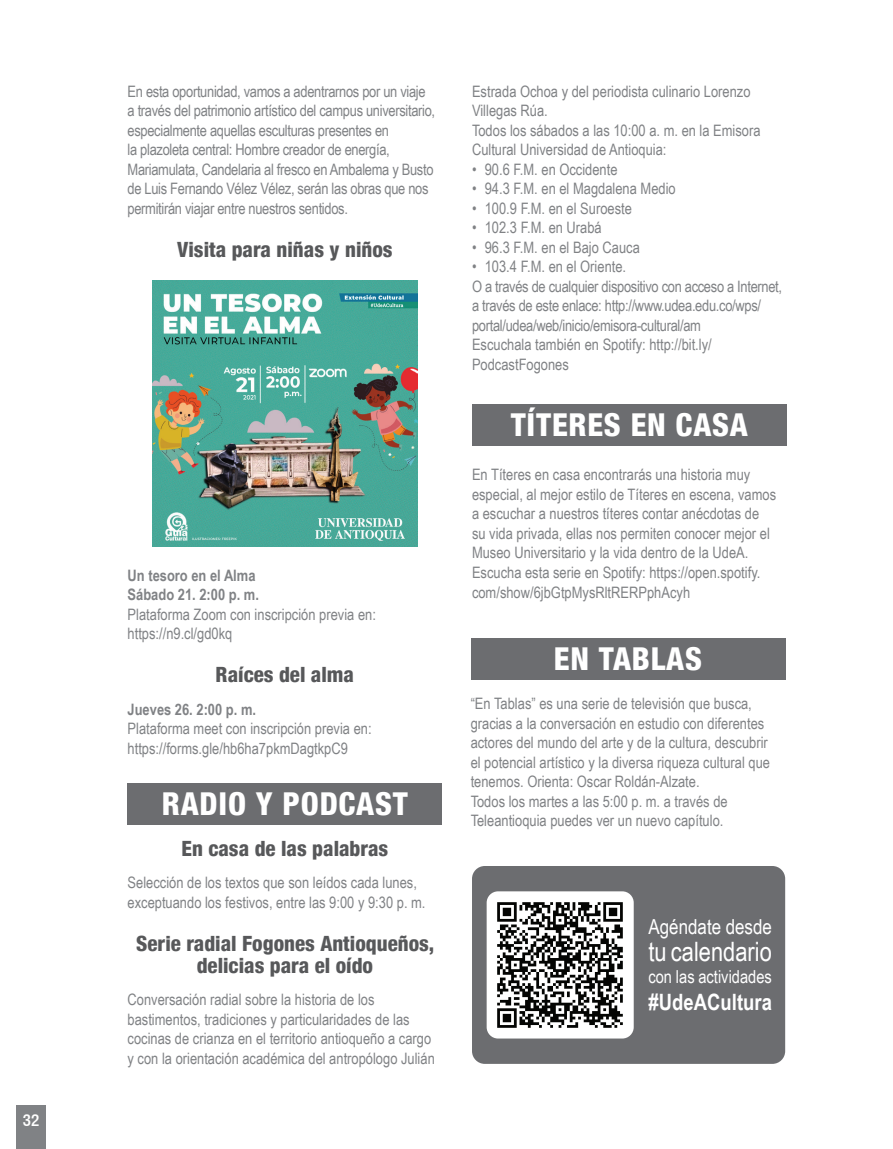
<style>
.page{position:relative;width:893px;height:1149px;background:#fff}
.page>*{position:absolute;margin:0;border:0;box-sizing:border-box;transform-origin:0 0}
.t1{font:800 condensed 31.5px "Helvetica 87";letter-spacing:.025em;color:#fff}
.t2{font:26.7px "Arial Narrow";color:#fff}
.t3{font:700 22.5px "Arial Narrow";color:#fff}
.t4{font:800 condensed 21px/21.8px "Helvetica 87";color:#57585a;text-align:center}
.t5{font:20.7px "Arial Narrow";color:#fff}
.t6{font:17.85px "Arial Narrow";color:#fff}
.t7{font:500 condensed 16.95px "Helvetica 67";color:#fff}
.t8{font:15.75px/19.5px "Arial Narrow";color:#808285}
.t9{font:15.75px/19.5px "Arial Narrow";letter-spacing:-.02em;color:#808285}
.t10{font:700 15.75px/19.5px "Arial Narrow";color:#808285}
</style>
<div class="page">
<div style="left:16px;top:1104px;width:30px;height:44px;background:#808285"></div>
<div style="left:472px;top:865px;width:313px;height:198px;background:#6c6d70;border-radius:13px"></div>
<div style="left:472px;top:404px;width:315px;height:41px;background:#6c6d70"></div>
<div style="left:471px;top:638px;width:314px;height:41px;background:#6c6d70"></div>
<div style="left:128px;top:782px;width:314px;height:41px;background:#6c6d70"></div>
<img style="left:487px;top:891px;width:147px;height:147px">
<img style="left:152px;top:281px;width:266px;height:265px">
<p class="t7" style="left:23px;top:1109px;width:18px">32</p>
<p class="t9" style="left:128px;top:81px;width:309px">En esta oportunidad, vamos a adentrarnos por un viaje a través del patrimonio artístico del campus universitario, especialmente aquellas esculturas presentes en<br>la plazoleta central: Hombre creador de energía, Mariamulata, Candelaria al fresco en Ambalema y Busto de Luis Fernando Vélez Vélez, serán las obras que nos permitirán viajar entre nuestros sentidos.</p>
<h3 class="t4" style="left:177px;top:238px;width:217px">Visita para niñas y niños</h3>
<p class="t10" style="left:128px;top:564px;width:133px">Un tesoro en el Alma<br>Sábado 21. 2:00 p. m.</p>
<p class="t8" style="left:128px;top:603px;width:250px">Plataforma Zoom con inscripción previa en: https://n9.cl/gd0kq</p>
<h3 class="t4" style="left:216px;top:663px;width:140px">Raíces del alma</h3>
<p class="t10" style="left:128px;top:698px;width:130px">Jueves 26. 2:00 p. m.</p>
<p class="t8" style="left:128px;top:718px;width:246px">Plataforma meet con inscripción previa en: https://forms.gle/hb6ha7pkmDagtkpC9</p>
<h1 class="t1" style="left:162px;top:783px;width:248px">RADIO Y PODCAST</h1>
<h3 class="t4" style="left:182px;top:837px;width:208px">En casa de las palabras</h3>
<p class="t8" style="left:128px;top:872px;width:299px">Selección de los textos que son leídos cada lunes, exceptuando los festivos, entre las 9:00 y 9:30 p. m.</p>
<h3 class="t4" style="left:136px;top:932px;width:300px">Serie radial Fogones Antioqueños, delicias para el oído</h3>
<p class="t8" style="left:128px;top:988px;width:309px">Conversación radial sobre la historia de los bastimentos, tradiciones y particularidades de las cocinas de crianza en el territorio antioqueño a cargo y con la orientación académica del antropólogo Julián</p>
<p class="t8" style="left:472px;top:81px;width:290px">Estrada Ochoa y del periodista culinario Lorenzo Villegas Rúa.<br>Todos los sábados a las 10:00 a. m. en la Emisora Cultural Universidad de Antioquia:</p>
<p class="t8" style="left:472px;top:159px;width:147px">• 90.6 F.M. en Occidente</p>
<p class="t8" style="left:472px;top:178px;width:205px">• 94.3 F.M. en el Magdalena Medio</p>
<p class="t8" style="left:472px;top:198px;width:161px">• 100.9 F.M. en el Suroeste</p>
<p class="t8" style="left:472px;top:217px;width:131px">• 102.3 F.M. en Urabá</p>
<p class="t8" style="left:472px;top:237px;width:169px">• 96.3 F.M. en el Bajo Cauca</p>
<p class="t9" style="left:472px;top:256px;width:312px">• 103.4 F.M. en el Oriente.<br>O a través de cualquier dispositivo con acceso a Internet, a través de este enlace: http://www.udea.edu.co/wps/ portal/udea/web/inicio/emisora-cultural/am<br>Escuchala también en Spotify: http://bit.ly/ PodcastFogones</p>
<h1 class="t1" style="left:511px;top:405px;width:239px">TÍTERES EN CASA</h1>
<p class="t8" style="left:472px;top:464px;width:306px">En Títeres en casa encontrarás una historia muy especial, al mejor estilo de Títeres en escena, vamos a escuchar a nuestros títeres contar anécdotas de su vida privada, ellas nos permiten conocer mejor el Museo Universitario y la vida dentro de la UdeA.<br>Escucha esta serie en Spotify: https://open.spotify. com/show/6jbGtpMysRltRERPphAcyh</p>
<h1 class="t1" style="left:554px;top:639px;width:150px">EN TABLAS</h1>
<p class="t8" style="left:471px;top:693px;width:301px">“En Tablas” es una serie de televisión que busca, gracias a la conversación en estudio con diferentes actores del mundo del arte y de la cultura, descubrir el potencial artístico y la diversa riqueza cultural que tenemos. Orienta: Oscar Roldán-Alzate.<br>Todos los martes a las 5:00 p. m. a través de Teleantioquia puedes ver un nuevo capítulo.</p>
<h3 class="t5" style="left:648px;top:911px;width:125px">Agéndate desde</h3>
<h2 class="t2" style="left:648px;top:931px;width:125px">tu calendario</h2>
<p class="t6" style="left:648px;top:963px;width:125px">con las actividades</p>
<h3 class="t3" style="left:648px;top:984px;width:125px">#UdeACultura</h3>
</div>
